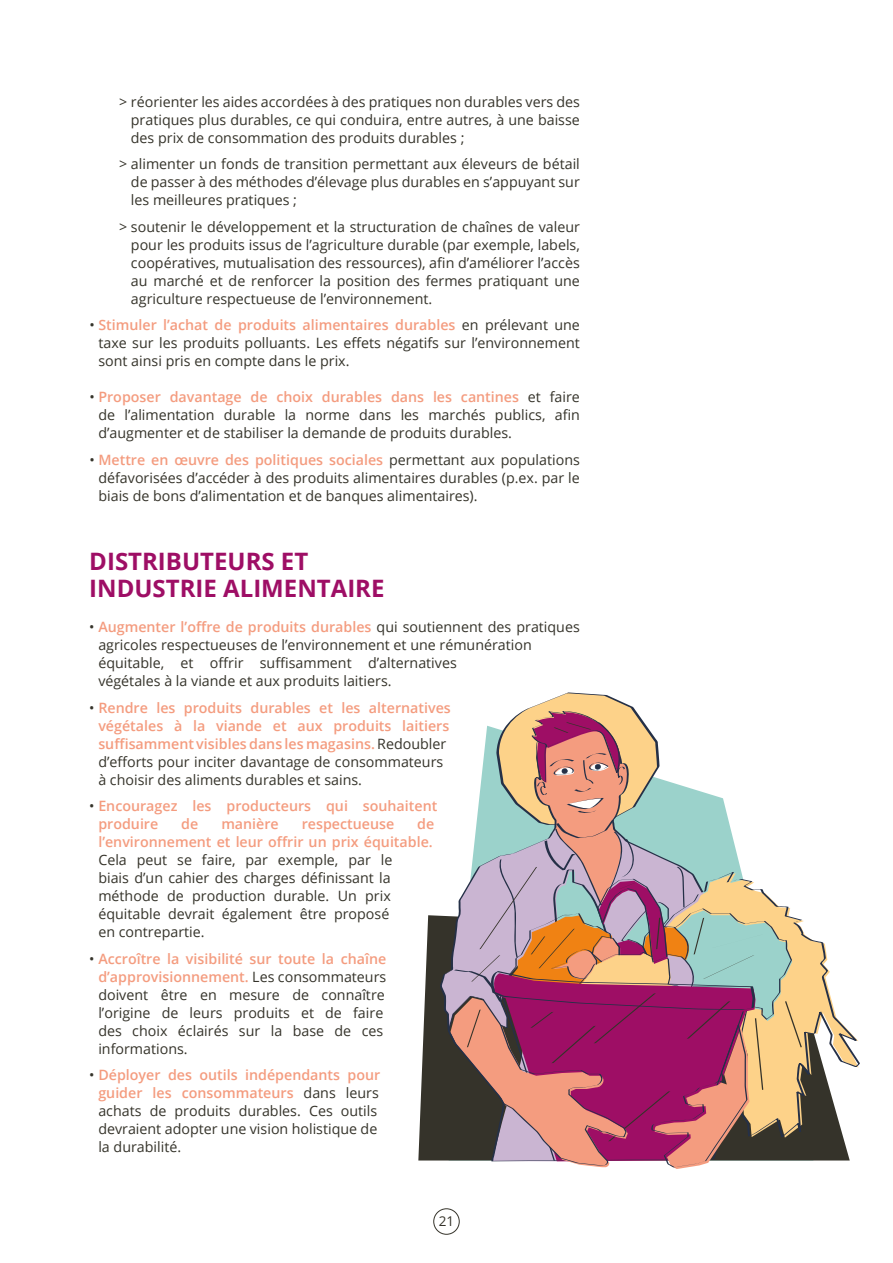
<style>
.page{position:relative;width:893px;height:1263px;background:#fff}
.page>*{position:absolute;margin:0;border:0;box-sizing:border-box;transform-origin:0 0}
.t1{font:700 24px/27px "Open Sans";color:#9e0e65}
.t2{font:14.25px/18px "Open Sans";color:#35332a;text-align:justify}
.t3{font:600 14.25px/18px "Open Sans";color:#f49c7f}
.t4{font:13.5px "Open Sans";color:#35332a}
.s1{font-weight:600;color:#f49c7f}
.s2{font-weight:400;color:#35332a}
</style>
<div class="page">
<div style="left:433px;top:1208px;width:27px;height:27px;border:1px solid #35332a;border-radius:50%"></div>
<svg style="left:418px;top:915px;width:22px;height:245px;fill:#35332a"></svg>
<svg style="left:440px;top:915px;width:420px;height:246px"></svg>
<svg style="left:448px;top:692px;width:354px;height:477px"></svg>
<p class="t2" style="left:131px;top:92px;width:450px;text-indent:-12px">&gt; réorienter les aides accordées à des pratiques non durables vers des pratiques plus durables, ce qui conduira, entre autres, à une baisse des prix de consommation des produits durables ;</p>
<p class="t2" style="left:131px;top:155px;width:450px;text-indent:-12px">&gt; alimenter un fonds de transition permettant aux éleveurs de bétail de passer à des méthodes d’élevage plus durables en s’appuyant sur les meilleures pratiques ;</p>
<p class="t2" style="left:131px;top:217px;width:450px;text-indent:-12px">&gt; soutenir le développement et la structuration de chaînes de valeur pour les produits issus de l’agriculture durable (par exemple, labels, coopératives, mutualisation des ressources), afin d’améliorer l’accès au marché et de renforcer la position des fermes pratiquant une agriculture respectueuse de l’environnement.</p>
<p class="t2" style="left:98px;top:316px;width:483px;text-indent:-9px">• <span class="s1">Stimuler l’achat de produits alimentaires durables</span> en prélevant une taxe sur les produits polluants. Les effets négatifs sur l’environnement sont ainsi pris en compte dans le prix.</p>
<p class="t2" style="left:98px;top:388px;width:483px;text-indent:-9px">• <span class="s1">Proposer davantage de choix durables dans les cantines</span> et faire de l’alimentation durable la norme dans les marchés publics, afin d’augmenter et de stabiliser la demande de produits durables.</p>
<p class="t2" style="left:98px;top:450px;width:483px;text-indent:-9px">• <span class="s1">Mettre en œuvre des politiques sociales</span> permettant aux populations défavorisées d’accéder à des produits alimentaires durables (p.ex. par le biais de bons d’alimentation et de banques alimentaires).</p>
<h1 class="t1" style="left:89px;top:547px;width:297px">DISTRIBUTEURS ET<br>INDUSTRIE ALIMENTAIRE</h1>
<p class="t2" style="left:98px;top:618px;width:483px;text-align:left;text-indent:-9px">• <span class="s1">Augmenter l’offre de produits durables</span> qui soutiennent des pratiques agricoles respectueuses de l’environnement et une rémunération équitable, et offrir suffisamment d’alternatives<br>végétales à la viande et aux produits laitiers.</p>
<p class="t3" style="left:98px;top:698px;width:354px;text-indent:-9px"><span class="s2">•</span> Rendre les produits durables et les alternatives végétales à la viande et aux produits laitiers suffisamment visibles dans les magasins. <span class="s2">Redoubler d’efforts pour inciter davantage de consommateurs à choisir des aliments durables et sains.</span></p>
<p class="t3" style="left:98px;top:797px;width:340px;text-indent:-9px"><span class="s2">•</span> Encouragez les producteurs qui souhaitent produire</p>
<p class="t3" style="left:181px;top:815px;width:19px">de</p>
<p class="t3" style="left:221px;top:815px;width:59px">manière</p>
<p class="t3" style="left:302px;top:815px;width:94px">respectueuse</p>
<p class="t3" style="left:98px;top:815px;width:337px;text-align:right">de<br>l’environnement et leur offrir un prix équitable.</p>
<p class="t2" style="left:98px;top:851px;width:295px;text-align:left">Cela peut se faire, par exemple, par le biais d’un cahier des charges définissant la méthode de production durable. Un prix équitable devrait également être proposé en contrepartie.</p>
<p class="t2" style="left:98px;top:949px;width:289px;text-align:left;text-indent:-9px">• <span class="s1">Accroître la visibilité sur toute la chaîne d’approvisionnement.</span> Les consommateurs doivent être en mesure de connaître l’origine de leurs produits et de faire des choix éclairés sur la base de ces informations.</p>
<p class="t2" style="left:98px;top:1066px;width:283px;text-align:left;text-indent:-9px">• <span class="s1">Déployer des outils indépendants pour guider les consommateurs</span> dans leurs achats de produits durables. Ces outils devraient adopter une vision holistique de la durabilité.</p>
<p class="t4" style="left:439px;top:1212px;width:17px">21</p>
</div>
